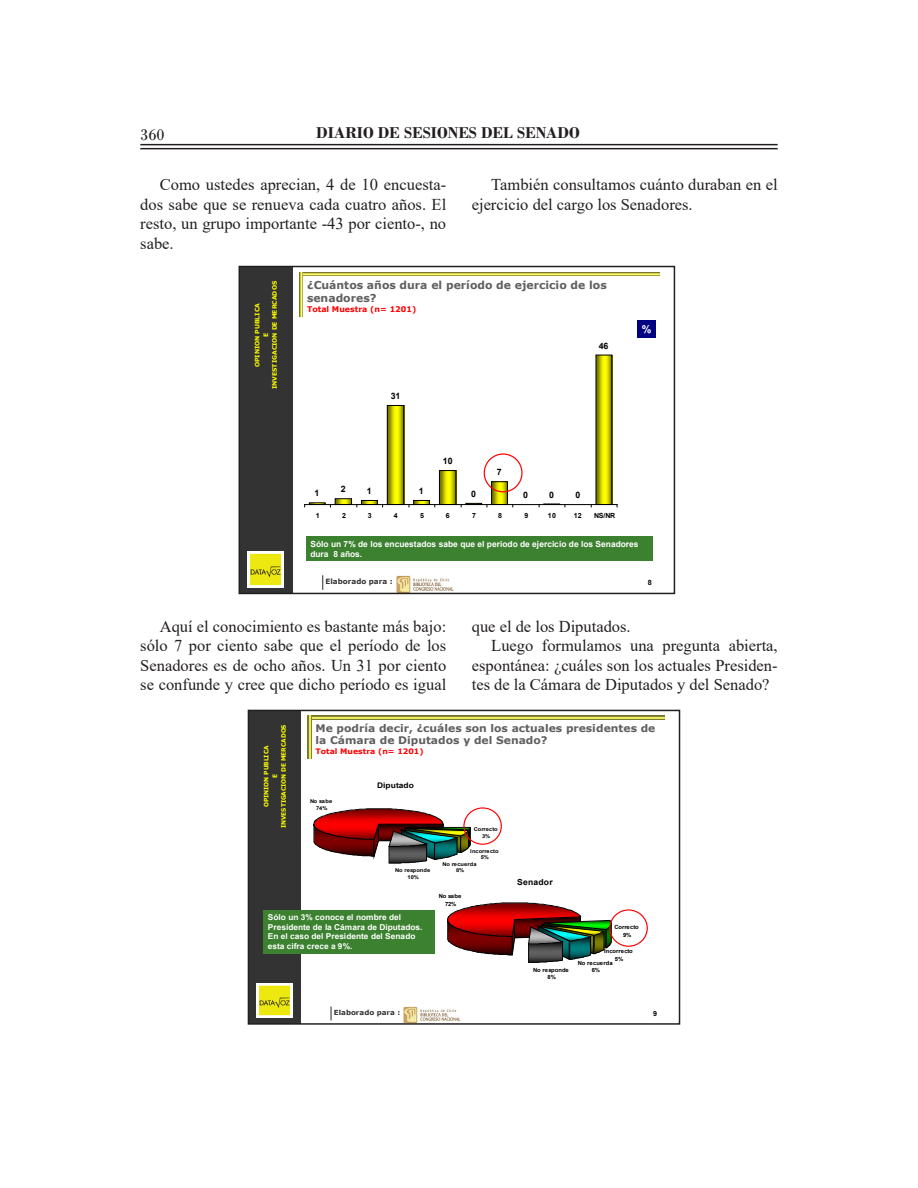
<style>
.page{position:relative;width:918px;height:1188px;background:#fff}
.page>*{position:absolute;margin:0;border:0;box-sizing:border-box;transform-origin:0 0}
.Párrafo_Texto_Sesión{font:16.5px/19.5px "Times New Roman";color:#231f20;text-align:justify}
.t1{font:700 16.5px "Bodoni";color:#231f20}
.t2{font:16.5px "Bodoni";color:#231f20}
.t3{font:700 10.95px/13px "Verdana";color:#5f5f5f}
.t4{font:700 10.95px "Arial";color:#fff}
.t5{font:700 10.5px/12.6px "Verdana";color:#5f5f5f}
.t6{font:700 8.85px "Arial";color:#000}
.t7{font:700 8.4px/10.2px "Arial";letter-spacing:-.005em;color:#fff}
.t8{font:700 8.25px "Arial";letter-spacing:.02em;color:#000}
.t9{font:700 8.1px/9.8px "Arial";letter-spacing:-.005em;color:#fff}
.t10{font:700 7.8px "Verdana";letter-spacing:.005em;color:#f00}
.t11{font:700 7.65px "Arial";letter-spacing:.02em;color:#000;scale:1.09 1}
.t12{font:700 7.5px "Verdana";letter-spacing:.005em;color:#f00}
.t13{font:700 7.2px "Verdana";color:#333}
.t14{font:700 7.2px "Arial";color:#000}
.t15{font:700 7.05px "Arial";letter-spacing:-.015em;color:#000}
.t16{font:700 6.9px "Verdana";color:#333}
.t17{font:700 6.9px "Arial";color:#000}
.t18{font:700 6.15px/8.7px "Verdana";color:#ff0;text-align:center}
.t19{font:700 6px/8.6px "Verdana";color:#ff0;text-align:center}
.t20{font:700 5.7px/7.5px "Arial";letter-spacing:-.005em;color:#000;text-align:center}
.t21{font:700 5.25px/6.9px "Arial";letter-spacing:-.005em;color:#000;text-align:center;scale:1.09 1}
</style>
<div class="page">
<hr style="left:140px;top:148px;width:638px;height:1px;background:#231f20">
<hr style="left:140px;top:144px;width:638px;height:1px;background:#231f20">
<div style="left:239px;top:267px;width:53px;height:326px;background:#333"></div>
<svg style="left:322px;top:575px;width:1px;height:15px"></svg>
<svg style="left:303px;top:272px;width:356px;height:4px"></svg>
<svg style="left:299px;top:272px;width:4px;height:45px"></svg>
<img style="left:248px;top:551px;width:35px;height:36px">
<img style="left:396px;top:575px;width:57px;height:16px">
<div style="left:638px;top:320px;width:18px;height:18px;background:#000080"></div>
<svg style="left:337px;top:500px;width:13px;height:3px"></svg>
<div style="left:335px;top:498px;width:17px;height:7px;border:1px solid #000"></div>
<svg style="left:363px;top:502px;width:13px;height:1px"></svg>
<div style="left:361px;top:500px;width:17px;height:5px;border:1px solid #000"></div>
<svg style="left:389px;top:407px;width:13px;height:96px"></svg>
<div style="left:387px;top:405px;width:17px;height:100px;border:1px solid #000"></div>
<svg style="left:415px;top:502px;width:13px;height:1px"></svg>
<div style="left:413px;top:500px;width:17px;height:5px;border:1px solid #000"></div>
<svg style="left:441px;top:472px;width:13px;height:31px"></svg>
<div style="left:439px;top:470px;width:17px;height:35px;border:1px solid #000"></div>
<svg style="left:493px;top:483px;width:13px;height:20px"></svg>
<div style="left:491px;top:481px;width:17px;height:24px;border:1px solid #000"></div>
<svg style="left:598px;top:357px;width:12px;height:146px;background:#d6d600"></svg>
<div style="left:596px;top:355px;width:16px;height:150px;border:1px solid #000"></div>
<hr style="left:305px;top:504px;width:312px;height:1px;background:#000">
<svg style="left:304px;top:503px;width:27px;height:4px"></svg>
<svg style="left:461px;top:503px;width:27px;height:4px"></svg>
<svg style="left:539px;top:504px;width:27px;height:3px"></svg>
<div style="left:306px;top:536px;width:346px;height:25px;background:#3b812f"></div>
<div style="left:484px;top:453px;width:39px;height:39px;border:1px solid #f00;border-radius:50%"></div>
<div style="left:239px;top:266px;width:436px;height:328px;border:2px solid #231f20"></div>
<div style="left:248px;top:710px;width:53px;height:314px;background:#333"></div>
<svg style="left:330px;top:1007px;width:2px;height:13px"></svg>
<svg style="left:311px;top:716px;width:353px;height:3px"></svg>
<svg style="left:308px;top:716px;width:3px;height:43px"></svg>
<img style="left:257px;top:983px;width:35px;height:35px">
<img style="left:403px;top:1006px;width:58px;height:16px">
<svg style="left:313px;top:808px;width:158px;height:56px"></svg>
<svg style="left:447px;top:902px;width:165px;height:61px"></svg>
<div style="left:463px;top:807px;width:39px;height:38px;border:1px solid #f00;border-radius:50%"></div>
<div style="left:609px;top:909px;width:39px;height:38px;border:1px solid #f00;border-radius:50%"></div>
<div style="left:264px;top:910px;width:171px;height:43px;background:#3b812f"></div>
<div style="left:248px;top:710px;width:432px;height:315px;border:2px solid #231f20"></div>
<p class="t2" style="left:140px;top:125px;width:26px">360</p>
<p class="t1" style="left:316px;top:123px;width:265px">DIARIO DE SESIONES DEL SENADO</p>
<p class="Párrafo_Texto_Sesión" style="left:140px;top:174px;width:307px;text-indent:20px">Como ustedes aprecian, 4 de 10 encuesta&shy;dos sabe que se renueva cada cuatro años. El resto, un grupo importante -43 por ciento-, no sabe.</p>
<p class="Párrafo_Texto_Sesión" style="left:472px;top:174px;width:307px;text-indent:20px">También consultamos cuánto duraban en el ejercicio del cargo los Senadores.</p>
<p class="t18" style="left:253px;top:389px;width:110px;rotate:-90deg">OPINION PUBLICA<br>E<br>INVESTIGACION DE MERCADOS</p>
<p class="t3" style="left:307px;top:278px;width:301px">¿Cuántos años dura el período de ejercicio de los senadores?</p>
<p class="t10" style="left:307px;top:303px;width:111px">Total Muestra (n= 1201)</p>
<p class="t6" style="left:391px;top:390px;width:11px">31</p>
<p class="t6" style="left:599px;top:339px;width:11px">46</p>
<p class="t6" style="left:315px;top:487px;width:6px">1</p>
<p class="t6" style="left:341px;top:483px;width:6px">2</p>
<p class="t6" style="left:367px;top:485px;width:6px">1</p>
<p class="t6" style="left:419px;top:485px;width:6px">1</p>
<p class="t6" style="left:443px;top:455px;width:11px">10</p>
<p class="t6" style="left:471px;top:488px;width:6px">0</p>
<p class="t6" style="left:497px;top:466px;width:6px">7</p>
<p class="t6" style="left:523px;top:489px;width:6px">0</p>
<p class="t6" style="left:549px;top:488px;width:6px">0</p>
<p class="t6" style="left:575px;top:489px;width:6px">0</p>
<p class="t4" style="left:642px;top:321px;width:11px">%</p>
<p class="t15" style="left:316px;top:511px;width:5px">1</p>
<p class="t15" style="left:342px;top:511px;width:5px">2</p>
<p class="t15" style="left:368px;top:511px;width:5px">3</p>
<p class="t15" style="left:394px;top:511px;width:5px">4</p>
<p class="t15" style="left:420px;top:511px;width:5px">5</p>
<p class="t15" style="left:446px;top:511px;width:5px">6</p>
<p class="t15" style="left:472px;top:511px;width:5px">7</p>
<p class="t15" style="left:498px;top:511px;width:5px">8</p>
<p class="t15" style="left:524px;top:511px;width:5px">9</p>
<p class="t15" style="left:548px;top:511px;width:10px">10</p>
<p class="t15" style="left:574px;top:511px;width:10px">12</p>
<p class="t15" style="left:594px;top:511px;width:22px">NS/NR</p>
<p class="t7" style="left:310px;top:539px;width:330px">Sólo un 7% de los encuestados sabe que el periodo de ejercicio de los Senadores dura 8 años.</p>
<p class="t13" style="left:326px;top:576px;width:69px">Elaborado para :</p>
<p class="t14" style="left:648px;top:577px;width:6px">8</p>
<p class="Párrafo_Texto_Sesión" style="left:140px;top:616px;width:307px;text-indent:20px">Aquí el conocimiento es bastante más bajo: sólo 7 por ciento sabe que el período de los Senadores es de ocho años. Un 31 por ciento se confunde y cree que dicho período es igual</p>
<p class="Párrafo_Texto_Sesión" style="left:472px;top:616px;width:161px">que el de los Diputados.</p>
<p class="Párrafo_Texto_Sesión" style="left:472px;top:636px;width:307px;text-indent:20px">Luego formulamos una pregunta abierta, espontánea: ¿cuáles son los actuales Presiden&shy;tes de la Cámara de Diputados y del Senado?</p>
<p class="t19" style="left:262px;top:828px;width:105px;rotate:-90deg">OPINION PUBLICA<br>E<br>INVESTIGACION DE MERCADOS</p>
<p class="t5" style="left:316px;top:721px;width:341px">Me podría decir, ¿cuáles son los actuales presidentes de la Cámara de Diputados y del Senado?</p>
<p class="t12" style="left:316px;top:746px;width:110px">Total Muestra (n= 1201)</p>
<p class="t11" style="left:377px;top:780px;width:35px">Diputado</p>
<p class="t21" style="left:310px;top:797px;width:22px">No sabe<br>74%</p>
<p class="t21" style="left:474px;top:826px;width:23px">Correcto<br>3%</p>
<p class="t21" style="left:395px;top:867px;width:34px">No responde<br>10%</p>
<p class="t21" style="left:470px;top:847px;width:27px">Incorrecto<br>5%</p>
<p class="t21" style="left:442px;top:860px;width:33px">No recuerda<br>8%</p>
<p class="t20" style="left:439px;top:892px;width:24px">No sabe<br>72%</p>
<p class="t8" style="left:517px;top:876px;width:37px">Senador</p>
<p class="t9" style="left:268px;top:912px;width:156px">Sólo un 3% conoce el nombre del<br>Presidente de la Cámara de Diputados.<br>En el caso del Presidente del Senado esta cifra crece a 9%.</p>
<p class="t16" style="left:334px;top:1008px;width:68px">Elaborado para :</p>
<p class="t20" style="left:533px;top:966px;width:37px">No responde<br>8%</p>
<p class="t20" style="left:614px;top:923px;width:26px">Correcto<br>9%</p>
<p class="t20" style="left:604px;top:948px;width:30px">Incorrecto<br>5%</p>
<p class="t20" style="left:578px;top:959px;width:36px">No recuerda<br>6%</p>
<p class="t17" style="left:653px;top:1008px;width:5px">9</p>
</div>
